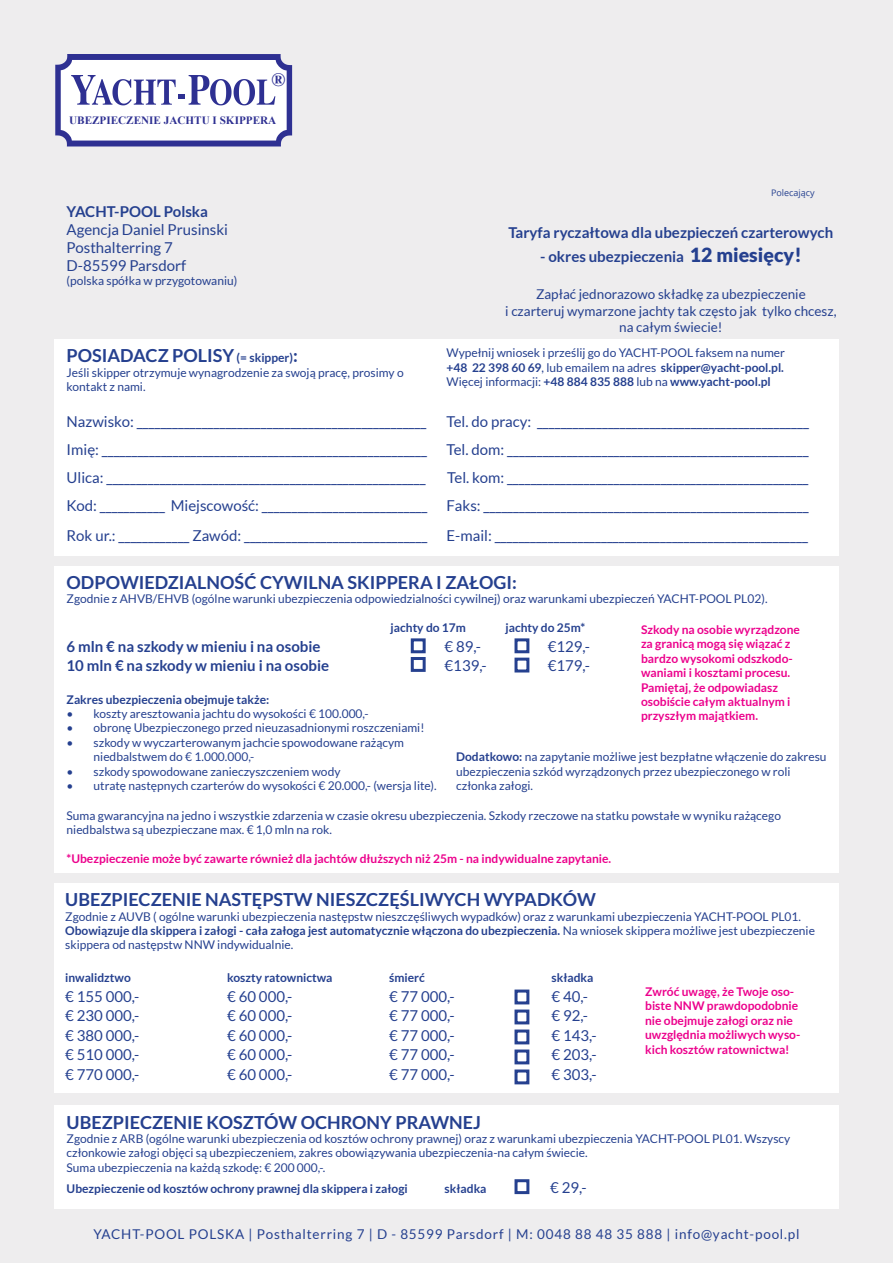
<style>
.page{position:relative;width:893px;height:1263px;background:#eeedee}
.page>*{position:absolute;margin:0;border:0;box-sizing:border-box;transform-origin:0 0}
.t1{font:700 18.75px "Times New Roman";color:#2e3092}
.t2{font:700 18px "Lato";color:#25408f}
.t3{font:15px/19.5px "Lato";color:#25408f;text-align:justify}
.t4{font:700 15px "Lato";color:#25408f}
.t5{font:13.5px/16.2px "Lato";color:#25408f;text-align:center}
.t6{font:13.5px "Lato";letter-spacing:.06em;color:#25408f}
.t7{font:12px/14.4px "Lato";color:#25408f}
.t8{font:700 12px/14.4px "Lato";color:#ec008c}
.t9{font:700 12px "Lato";color:#25408f}
.t10{font:700 11.25px "Times New Roman";color:#2e3092}
.t11{font:9px "Open Sans";color:#25408f}
.s1{font-weight:900;font-size:19.5px}
.s2{font-weight:700}
.s3{font-size:12px}
</style>
<div class="page">
<div style="left:54px;top:339px;width:785px;height:216px;background:#fff"></div>
<div style="left:54px;top:566px;width:785px;height:306px;background:#fff"></div>
<div style="left:54px;top:883px;width:785px;height:210px;background:#fff"></div>
<div style="left:54px;top:1105px;width:785px;height:104px;background:#fff"></div>
<svg style="left:55px;top:54px;width:237px;height:92px"></svg>
<div style="left:514px;top:989px;width:15px;height:15px;border:3px solid #25408f"></div>
<div style="left:514px;top:1009px;width:15px;height:15px;border:3px solid #25408f"></div>
<div style="left:514px;top:1029px;width:15px;height:15px;border:3px solid #25408f"></div>
<div style="left:514px;top:1049px;width:15px;height:15px;border:3px solid #25408f"></div>
<div style="left:514px;top:1069px;width:15px;height:15px;border:3px solid #25408f"></div>
<div style="left:411px;top:638px;width:15px;height:15px;border:3px solid #25408f"></div>
<div style="left:411px;top:657px;width:15px;height:15px;border:3px solid #25408f"></div>
<div style="left:514px;top:638px;width:15px;height:15px;border:3px solid #25408f"></div>
<div style="left:514px;top:658px;width:15px;height:14px;border:3px solid #25408f"></div>
<div style="left:514px;top:1179px;width:15px;height:15px;border:3px solid #25408f"></div>
<h1 class="t1" style="left:271px;top:66px;width:16px">®</h1>
<p class="t10" style="left:69px;top:112px;width:209px">UBEZPIECZENIE JACHTU I SKIPPERA</p>
<p class="t11" style="left:771px;top:187px;width:45px">Polecający</p>
<p class="t4" style="left:508px;top:224px;width:326px">Taryfa ryczałtowa dla ubezpieczeń czarterowych</p>
<p class="t4" style="left:540px;top:248px;width:263px">- okres ubezpieczenia <span class="s1">12 miesięcy!</span></p>
<p class="t5" style="left:505px;top:286px;width:333px">Zapłać jednorazowo składkę za ubezpieczenie<br>i czarteruj wymarzone jachty tak często jak tylko chcesz, na całym świecie!</p>
<p class="t7" style="left:446px;top:346px;width:340px;text-align:justify">Wypełnij wniosek i prześlij go do YACHT-POOL faksem na numer <span class="s2">+48 22 398 60 69</span>, lub emailem na adres <span class="s2">skipper@yacht-pool.pl.<br></span>Więcej informacji: <span class="s2">+48 884 835 888</span> lub na <span class="s2">www.yacht-pool.pl</span></p>
<p class="t4" style="left:67px;top:203px;width:143px">YACHT-POOL Polska</p>
<p class="t3" style="left:67px;top:220px;width:163px;line-height:18px;text-align:left">Agencja Daniel Prusinski<br>Posthalterring 7<br>D-85599 Parsdorf</p>
<p class="t7" style="left:67px;top:273px;width:172px">(polska spółka w przygotowaniu)</p>
<h2 class="t2" style="left:67px;top:345px;width:233px">POSIADACZ POLISY <span class="s3">(= skipper)</span>:</h2>
<p class="t7" style="left:67px;top:365px;width:339px">Jeśli skipper otrzymuje wynagrodzenie za swoją pracę, prosimy o kontakt z nami.</p>
<p class="t3" style="left:67px;top:407px;width:362px;line-height:28.3px">Nazwisko: _________________________________________________ Imię: _______________________________________________________ Ulica: ______________________________________________________ Kod: ___________ Miejscowość: ____________________________ Rok ur.: ____________ Zawód: _______________________________</p>
<p class="t3" style="left:446px;top:407px;width:364px;line-height:28.3px">Tel. do pracy: ______________________________________________ Tel. dom: ___________________________________________________ Tel. kom: ___________________________________________________ Faks: _______________________________________________________ E-mail: _____________________________________________________</p>
<h2 class="t2" style="left:67px;top:572px;width:452px">ODPOWIEDZIALNOŚĆ CYWILNA SKIPPERA I ZAŁOGI:</h2>
<p class="t7" style="left:67px;top:591px;width:702px">Zgodnie z AHVB/EHVB (ogólne warunki ubezpieczenia odpowiedzialności cywilnej) oraz warunkami ubezpieczeń YACHT-POOL PL02).</p>
<p class="t9" style="left:391px;top:621px;width:77px">jachty do 17m</p>
<p class="t9" style="left:506px;top:621px;width:81px">jachty do 25m*</p>
<p class="t4" style="left:67px;top:637px;width:255px">6 mln € na szkody w mieniu i na osobie</p>
<p class="t3" style="left:445px;top:636px;width:38px">€ 89,-</p>
<p class="t3" style="left:548px;top:636px;width:44px">€129,-</p>
<p class="t4" style="left:67px;top:657px;width:264px">10 mln € na szkody w mieniu i na osobie</p>
<p class="t3" style="left:445px;top:656px;width:44px">€139,-</p>
<p class="t3" style="left:548px;top:656px;width:44px">€179,-</p>
<p class="t8" style="left:641px;top:622px;width:160px">Szkody na osobie wyrządzone za granicą mogą się wiązać z bardzo wysokomi odszkodo&shy;waniami i kosztami procesu.<br>Pamiętaj, że odpowiadasz osobiście całym aktualnym i przyszłym majątkiem.</p>
<p class="t9" style="left:67px;top:692px;width:204px">Zakres ubezpieczenia obejmuje także:</p>
<p class="t7" style="left:67px;top:706px;width:303px">• koszty aresztowania jachtu do wysokości € 100.000,-</p>
<p class="t7" style="left:67px;top:721px;width:359px">• obronę Ubezpieczonego przed nieuzasadnionymi roszczeniami!</p>
<p class="t7" style="left:94px;top:735px;width:312px;text-indent:-27px">• szkody w wyczarterowanym jachcie spowodowane rażącym niedbalstwem do € 1.000.000,-</p>
<p class="t7" style="left:67px;top:764px;width:275px">• szkody spowodowane zanieczyszczeniem wody</p>
<p class="t7" style="left:67px;top:778px;width:372px">• utratę następnych czarterów do wysokości € 20.000,- (wersja lite).</p>
<p class="t7" style="left:456px;top:749px;width:372px"><span class="s2">Dodatkowo:</span> na zapytanie możliwe jest bezpłatne włączenie do zakresu ubezpieczenia szkód wyrządzonych przez ubezpieczonego w roli członka załogi.</p>
<p class="t7" style="left:67px;top:808px;width:716px">Suma gwarancyjna na jedno i wszystkie zdarzenia w czasie okresu ubezpieczenia. Szkody rzeczowe na statku powstałe w wyniku rażącego niedbalstwa są ubezpieczane max. € 1,0 mln na rok.</p>
<p class="t8" style="left:67px;top:851px;width:546px">*Ubezpieczenie może być zawarte również dla jachtów dłuższych niż 25m - na indywidualne zapytanie.</p>
<h2 class="t2" style="left:65px;top:889px;width:532px">UBEZPIECZENIE NASTĘPSTW NIESZCZĘŚLIWYCH WYPADKÓW</h2>
<p class="t7" style="left:65px;top:909px;width:751px">Zgodnie z AUVB ( ogólne warunki ubezpieczenia następstw nieszczęśliwych wypadków) oraz z warunkami ubezpieczenia YACHT-POOL PL01.<br><span class="s2">Obowiązuje dla skippera i załogi - cała załoga jest automatycznie włączona do ubezpieczenia.</span> Na wniosek skippera możliwe jest ubezpieczenie skippera od następstw NNW indywidualnie.</p>
<p class="t9" style="left:65px;top:971px;width:67px">inwalidztwo</p>
<p class="t3" style="left:65px;top:986px;width:76px">€ 155 000,- € 230 000,- € 380 000,- € 510 000,- € 770 000,-</p>
<p class="t9" style="left:227px;top:971px;width:107px">koszty ratownictwa</p>
<p class="t3" style="left:227px;top:986px;width:67px">€ 60 000,- € 60 000,- € 60 000,- € 60 000,- € 60 000,-</p>
<p class="t9" style="left:389px;top:971px;width:37px">śmierć</p>
<p class="t3" style="left:389px;top:986px;width:67px">€ 77 000,- € 77 000,- € 77 000,- € 77 000,- € 77 000,-</p>
<p class="t9" style="left:551px;top:971px;width:43px">składka</p>
<p class="t3" style="left:551px;top:986px;width:47px;text-align:left">€ 40,- € 92,- € 143,- € 203,- € 303,-</p>
<p class="t8" style="left:645px;top:984px;width:157px">Zwróć uwagę, że Twoje oso&shy;biste NNW prawdopodobnie nie obejmuje załogi oraz nie uwzględnia możliwych wyso&shy;kich kosztów ratownictwa!</p>
<h2 class="t2" style="left:67px;top:1112px;width:416px">UBEZPIECZENIE KOSZTÓW OCHRONY PRAWNEJ</h2>
<p class="t7" style="left:67px;top:1131px;width:725px">Zgodnie z ARB (ogólne warunki ubezpieczenia od kosztów ochrony prawnej) oraz z warunkami ubezpieczenia YACHT-POOL PL01. Wszyscy członkowie załogi objęci są ubezpieczeniem, zakres obowiązywania ubezpieczenia-na całym świecie.<br>Suma ubezpieczenia na każdą szkodę: € 200 000,-.</p>
<p class="t9" style="left:67px;top:1182px;width:343px">Ubezpieczenie od kosztów ochrony prawnej dla skippera i załogi</p>
<p class="t9" style="left:445px;top:1182px;width:43px">składka</p>
<p class="t3" style="left:550px;top:1178px;width:38px">€ 29,-</p>
<p class="t6" style="left:93px;top:1226px;width:708px">YACHT-POOL POLSKA | Posthalterring 7 | D - 85599 Parsdorf | M: 0048 88 48 35 888 | info@yacht-pool.pl</p>
</div>
